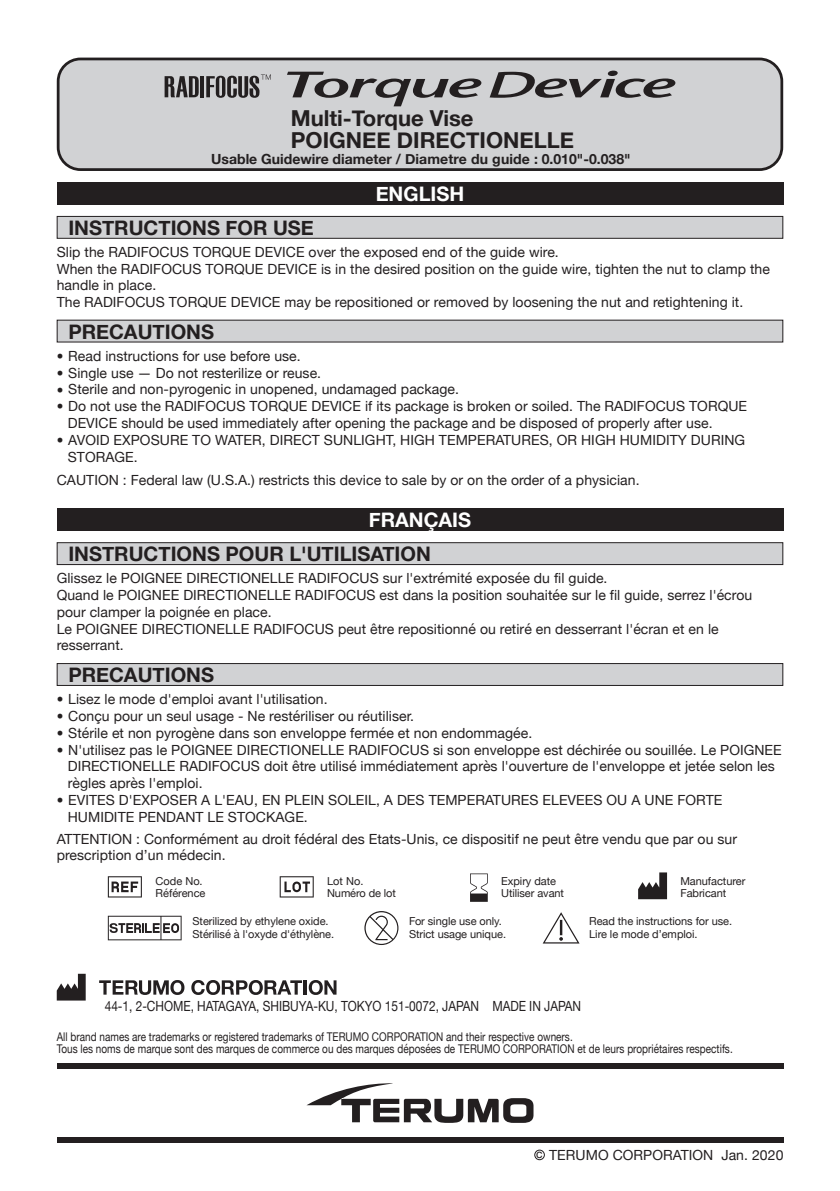
<style>
.page{position:relative;width:840px;height:1191px;background:#fff}
.page>*{position:absolute;margin:0;border:0;box-sizing:border-box;transform-origin:0 0}
.t1{font:700 22px/22px "Helvetica Neue";color:#231f20}
.t2{font:700 20px "Helvetica Neue";color:#231f20}
.t3{font:700 20px "Helvetica Neue";color:#fff}
.t4{font:14px/16.8px "Helvetica Neue";letter-spacing:.005em;color:#231f20}
.t5{font:14px "Helvetica Neue";letter-spacing:.005em;color:#231f20;scale:.85 1}
.t6{font:700 14px "Helvetica Neue";color:#231f20}
.t7{font:12px/12px "Helvetica Neue";letter-spacing:.005em;color:#231f20;scale:.83 1}
.t8{font:11px/12.4px "Helvetica Neue";letter-spacing:-.005em;color:#231f20}
.s1{font-size:22px}
.s2{font-size:12px}
</style>
<div class="page">
<div style="left:58px;top:59px;width:723px;height:111px;background:#d1d2d4;border-radius:22px"></div>
<div style="left:57px;top:58px;width:725px;height:113px;border:3px solid #231f20;border-radius:22px"></div>
<div style="left:57px;top:216px;width:725px;height:22px;background:#d1d2d4"></div>
<div style="left:57px;top:216px;width:725px;height:23px;border:1px solid #231f20"></div>
<div style="left:57px;top:320px;width:725px;height:22px;background:#d1d2d4"></div>
<div style="left:57px;top:542px;width:725px;height:22px;background:#d1d2d4"></div>
<div style="left:57px;top:542px;width:725px;height:23px;border:1px solid #231f20"></div>
<div style="left:57px;top:663px;width:725px;height:22px;background:#d1d2d4"></div>
<div style="left:57px;top:663px;width:725px;height:23px;border:1px solid #231f20"></div>
<div style="left:57px;top:182px;width:725px;height:23px;background:#231f20"></div>
<div style="left:57px;top:508px;width:725px;height:22px;background:#231f20"></div>
<div style="left:57px;top:1063px;width:725px;height:6px;background:#231f20"></div>
<div style="left:57px;top:1137px;width:725px;height:5px;background:#231f20"></div>
<div style="left:534px;top:1149px;width:10px;height:11px;border:1px solid #231f20;border-radius:50%"></div>
<svg style="left:306px;top:1083px;width:227px;height:39px"></svg>
<svg style="left:99px;top:980px;width:85px;height:15px"></svg>
<svg style="left:191px;top:980px;width:111px;height:15px"></svg>
<hr style="left:303px;top:980px;width:3px;height:14px;background:#231f20">
<svg style="left:308px;top:980px;width:28px;height:15px"></svg>
<svg style="left:57px;top:973px;width:29px;height:27px"></svg>
<svg style="left:108px;top:876px;width:34px;height:21px"></svg>
<svg style="left:279px;top:876px;width:34px;height:21px"></svg>
<svg style="left:470px;top:873px;width:17px;height:29px"></svg>
<svg style="left:364px;top:911px;width:34px;height:34px"></svg>
<svg style="left:108px;top:915px;width:73px;height:25px"></svg>
<svg style="left:638px;top:872px;width:28px;height:27px"></svg>
<svg style="left:489px;top:71px;width:186px;height:27px"></svg>
<svg style="left:287px;top:72px;width:194px;height:34px"></svg>
<svg style="left:164px;top:76px;width:34px;height:21px"></svg>
<hr style="left:200px;top:76px;width:4px;height:21px;background:#231f20">
<svg style="left:206px;top:74px;width:65px;height:24px"></svg>
<svg style="left:543px;top:912px;width:36px;height:31px"></svg>
<h1 class="t1" style="left:291px;top:107px;width:285px">Multi-Torque Vise<br>POIGNEE DIRECTIONELLE</h1>
<p class="t6" style="left:211px;top:148px;width:420px">Usable Guidewire diameter / Diametre du guide : 0.010"-0.038"</p>
<h2 class="t2" style="left:68px;top:212px;width:247px">INSTRUCTIONS FOR USE</h2>
<h2 class="t3" style="left:375px;top:178px;width:90px">ENGLISH</h2>
<p class="t4" style="left:57px;top:244px;width:714px">Slip the RADIFOCUS TORQUE DEVICE over the exposed end of the guide wire.<br>When the RADIFOCUS TORQUE DEVICE is in the desired position on the guide wire, tighten the nut to clamp the handle in place.<br>The RADIFOCUS TORQUE DEVICE may be repositioned or removed by loosening the nut and retightening it.</p>
<h2 class="t2" style="left:68px;top:316px;width:147px">PRECAUTIONS</h2>
<p class="t4" style="left:56px;top:348px;width:246px"><span class="s1">•</span> Read instructions for use before use.</p>
<p class="t4" style="left:56px;top:365px;width:266px"><span class="s1">•</span> Single use - Do not resterilize or reuse.</p>
<p class="t4" style="left:56px;top:382px;width:404px"><span class="s1">•</span> Sterile and non-pyrogenic in unopened, undamaged package.</p>
<p class="t4" style="left:68px;top:399px;width:680px;text-indent:-12px"><span class="s1">•</span> Do not use the RADIFOCUS TORQUE DEVICE if its package is broken or soiled. The RADIFOCUS TORQUE<br>DEVICE should be used immediately after opening the package and be disposed of properly after use.</p>
<p class="t4" style="left:68px;top:432px;width:678px;text-indent:-12px"><span class="s1">•</span> AVOID EXPOSURE TO WATER, DIRECT SUNLIGHT, HIGH TEMPERATURES, OR HIGH HUMIDITY DURING<br>STORAGE.</p>
<p class="t4" style="left:57px;top:472px;width:584px">CAUTION : Federal law (U.S.A.) restricts this device to sale by or on the order of a physician.</p>
<h2 class="t3" style="left:368px;top:504px;width:104px">FRANÇAIS</h2>
<h2 class="t2" style="left:68px;top:538px;width:364px">INSTRUCTIONS POUR L'UTILISATION</h2>
<p class="t4" style="left:57px;top:570px;width:696px">Glissez le POIGNEE DIRECTIONELLE RADIFOCUS sur l'extrémité exposée du fil guide.<br>Quand le POIGNEE DIRECTIONELLE RADIFOCUS est dans la position souhaitée sur le fil guide, serrez l'écrou pour clamper la poignée en place.<br>Le POIGNEE DIRECTIONELLE RADIFOCUS peut être repositionné ou retiré en desserrant l'écran et en le resserrant.</p>
<h2 class="t2" style="left:68px;top:659px;width:147px">PRECAUTIONS</h2>
<p class="t4" style="left:56px;top:691px;width:273px"><span class="s1">•</span> Lisez le mode d'emploi avant l'utilisation.</p>
<p class="t4" style="left:56px;top:708px;width:359px"><span class="s1">•</span> Conçu pour un seul usage - Ne restériliser ou réutiliser.</p>
<p class="t4" style="left:56px;top:725px;width:477px"><span class="s1">•</span> Stérile et non pyrogène dans son enveloppe fermée et non endommagée.</p>
<p class="t4" style="left:68px;top:742px;width:715px;text-indent:-12px"><span class="s1">•</span> N'utilisez pas le POIGNEE DIRECTIONELLE RADIFOCUS si son enveloppe est déchirée ou souillée. Le POIGNEE<br>DIRECTIONELLE RADIFOCUS doit être utilisé immédiatement après l'ouverture de l'enveloppe et jetée selon les règles après l'emploi.</p>
<p class="t4" style="left:68px;top:792px;width:655px;text-indent:-12px"><span class="s1">•</span> EVITES D'EXPOSER A L'EAU, EN PLEIN SOLEIL, A DES TEMPERATURES ELEVEES OU A UNE FORTE<br>HUMIDITE PENDANT LE STOCKAGE.</p>
<p class="t4" style="left:57px;top:831px;width:681px;line-height:16px">ATTENTION : Conformément au droit fédéral des Etats-Unis, ce dispositif ne peut être vendu que par ou sur prescription d’un médecin.</p>
<p class="t8" style="left:155px;top:875px;width:51px">Code No.<br>Référence</p>
<p class="t8" style="left:327px;top:875px;width:70px">Lot No.<br>Numéro de lot</p>
<p class="t8" style="left:501px;top:875px;width:64px">Expiry date<br>Utiliser avant</p>
<p class="t8" style="left:409px;top:915px;width:98px">For single use only.<br>Strict usage unique.</p>
<p class="t8" style="left:192px;top:915px;width:143px">Sterilized by ethylene oxide.<br>Stérilisé à l'oxyde d'éthylène.</p>
<p class="t8" style="left:680px;top:875px;width:66px">Manufacturer<br>Fabricant</p>
<p class="t8" style="left:589px;top:915px;width:144px">Read the instructions for use.<br>Lire le mode d’emploi.</p>
<p class="t5" style="left:105px;top:995px;width:561px">44-1, 2-CHOME, HATAGAYA, SHIBUYA-KU, TOKYO 151-0072, JAPAN MADE IN JAPAN</p>
<p class="t7" style="left:57px;top:1031px;width:815px">All brand names are trademarks or registered trademarks of TERUMO CORPORATION and their respective owners.<br>Tous les noms de marque sont des marques de commerce ou des marques déposées de TERUMO CORPORATION et de leurs propriétaires respectifs.</p>
<p class="t4" style="left:536px;top:1147px;width:248px"><span class="s2">c</span> TERUMO CORPORATION Jan. 2020</p>
</div>
